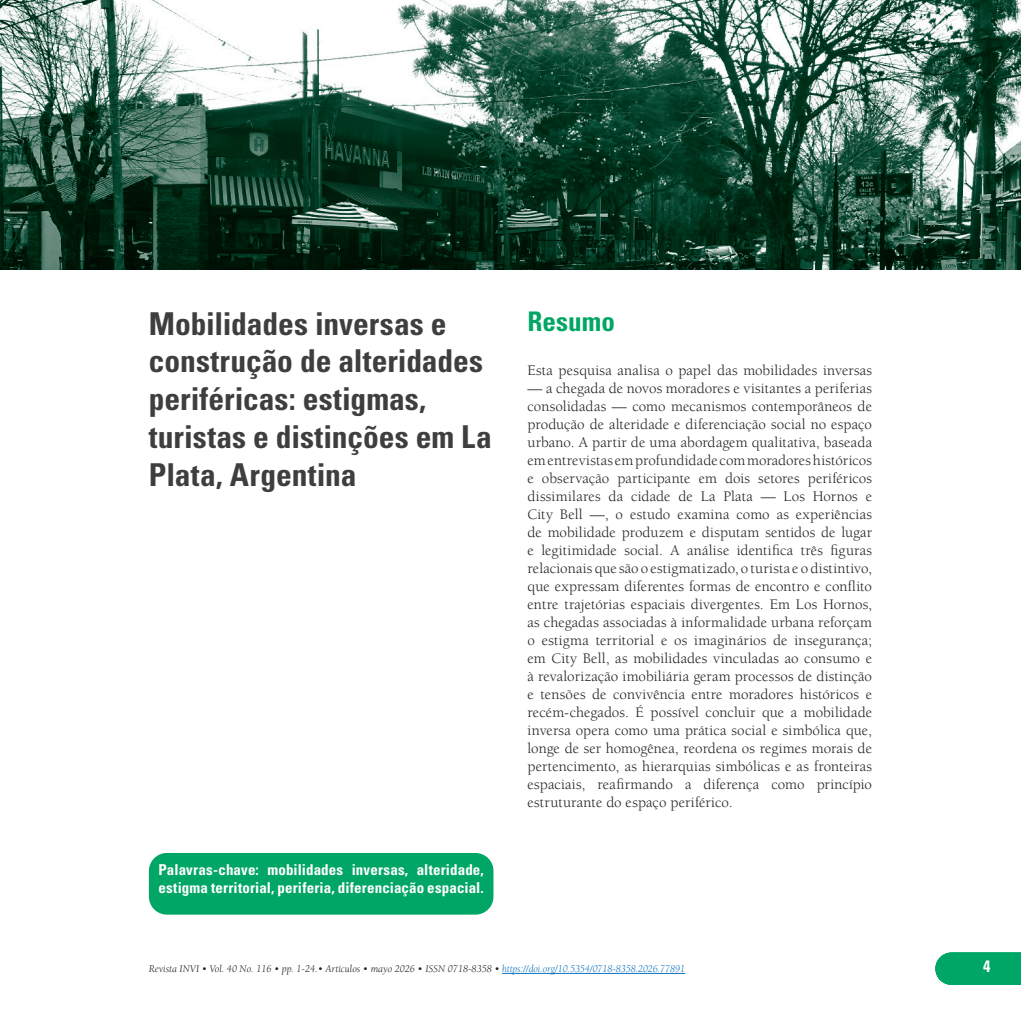
<style>
.page{position:relative;width:1021px;height:1021px;background:#fff}
.page>*{position:absolute;margin:0;border:0;box-sizing:border-box;transform-origin:0 0}
.titulo{font:700 condensed 31.5px/37.8px "Univers LT Std";color:#3e3e3f}
.sub{font:700 condensed 27px "Univers LT Std";letter-spacing:.005em;color:#00a665}
.t1{font:700 condensed 16.5px "Univers LT Std";color:#fff}
.txt_esp{font:15px/18px "Berkeley Std";letter-spacing:.01em;color:#231f20;text-align:justify}
.palabras_claves{font:700 condensed 15px/18px "Univers LT Std";letter-spacing:.01em;color:#fff}
.t2{font:italic 10.5px "Berkeley Std";color:#231f20}
.s1{font-style:inherit}
.s2{color:#1074bc}
</style>
<div class="page">
<img style="left:0;top:0;width:1020px;height:269px">
<hr style="left:502px;top:973px;width:183px;height:1px;background:#1074bc">
<svg style="left:935px;top:952px;width:85px;height:32px;background:#0ba96b"></svg>
<div style="left:149px;top:853px;width:344px;height:61px;background:#00a665;border-radius:18px"></div>
<p class="titulo" style="left:149px;top:304px;width:344px">Mobilidades inversas e construção de alteridades periféricas: estigmas, turistas e distinções em La<br>Plata, Argentina</p>
<p class="sub" style="left:527px;top:305px;width:89px">Resumo</p>
<p class="txt_esp" style="left:527px;top:361px;width:346px">Esta pesquisa analisa o papel das mobilidades inversas</p>
<p class="txt_esp" style="left:527px;top:379px;width:346px">— a chegada de novos moradores e visitantes a periferias consolidadas — como mecanismos contemporâneos de produção de alteridade e diferenciação social no espaço urbano. A partir de uma abordagem qualitativa, baseada em entrevistas em profundidade com moradores históricos e observação participante em dois setores periféricos dissimilares da cidade de La Plata — Los Hornos e City Bell —, o estudo examina como as experiências de mobilidade produzem e disputam sentidos de lugar e legitimidade social. A análise identifica três figuras relacionais que são o estigmatizado, o turista e o distintivo, que expressam diferentes formas de encontro e conflito entre trajetórias espaciais divergentes. Em Los Hornos, as chegadas associadas à informalidade urbana reforçam o estigma territorial e os imaginários de insegurança; em City Bell, as mobilidades vinculadas ao consumo e à revalorização imobiliária geram processos de distinção e tensões de convivência entre moradores históricos e recém-chegados. É possível concluir que a mobilidade inversa opera como uma prática social e simbólica que, longe de ser homogênea, reordena os regimes morais de pertencimento, as hierarquias simbólicas e as fronteiras espaciais, reafirmando a diferença como princípio estruturante do espaço periférico.</p>
<p class="palabras_claves" style="left:158px;top:860px;width:327px">Palavras-chave: mobilidades inversas, alteridade, estigma territorial, periferia, diferenciação espacial.</p>
<p class="t2" style="left:149px;top:963px;width:537px">Revista INVI • Vol. 40 No. 116 • pp. <span class="s1">1-24</span>.• Artículos • mayo 2026 • ISSN 0718-8358 • <span class="s2">https://doi.org/10.5354/0718-8358.2026.77891</span></p>
<p class="t1" style="left:983px;top:956px;width:9px">4</p>
</div>
